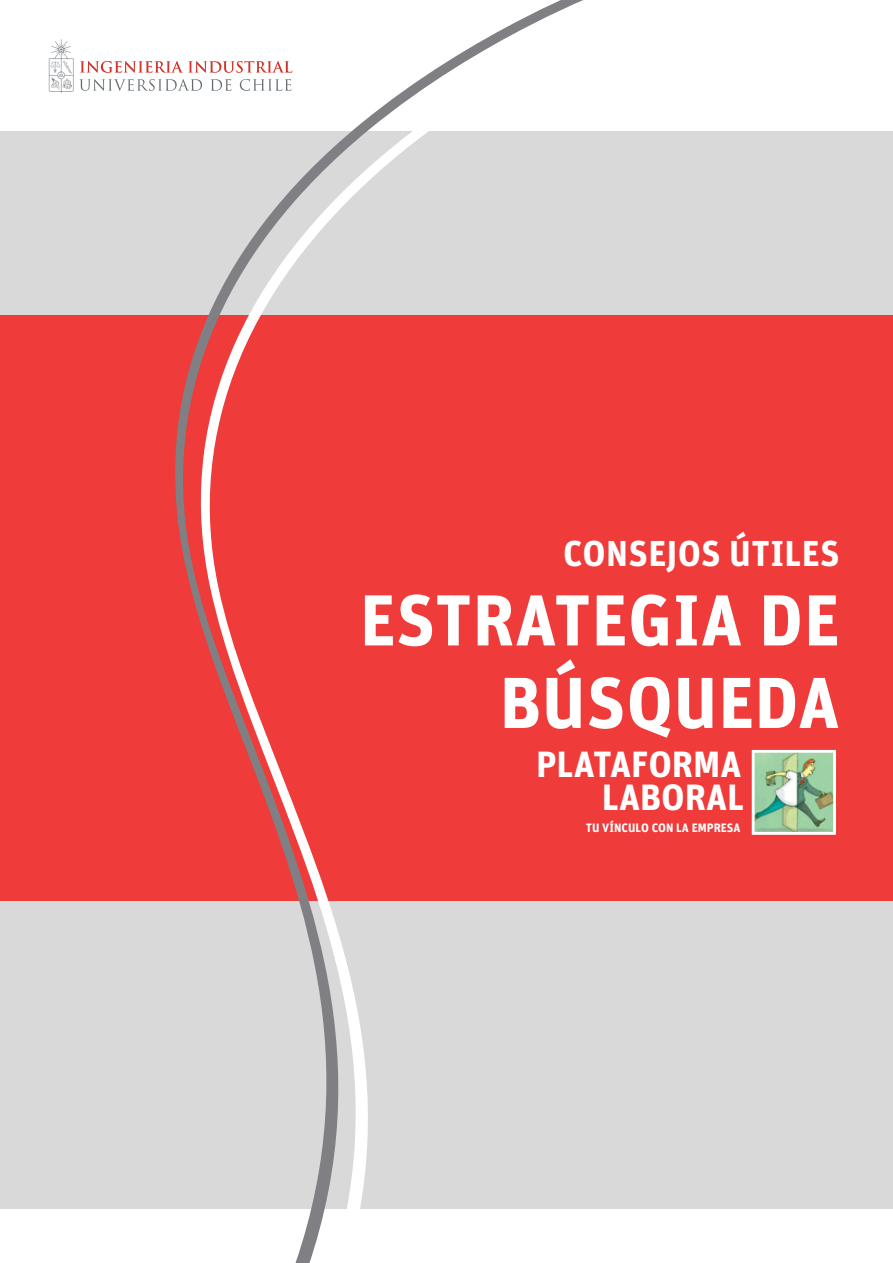
<style>
.page{position:relative;width:893px;height:1263px;background:#fff}
.page>*{position:absolute;margin:0;border:0;box-sizing:border-box;transform-origin:0 0}
.t1{font:700 72px/82.5px "Unit OT";letter-spacing:.01em;color:#fff;text-align:right}
.t2{font:700 36.6px/32.8px "Unit OT";color:#fff;text-align:right}
.t3{font:700 36px "Unit OT";color:#fff}
.t4{font:700 12.15px "Unit OT";color:#fff}
</style>
<div class="page">
<div style="left:0;top:145px;width:893px;height:756px;background:#ef3b39"></div>
<div style="left:0;top:901px;width:893px;height:308px;background:#d9d9da"></div>
<div style="left:0;top:131px;width:893px;height:184px;background:#d9d9da"></div>
<svg style="left:79px;top:79px;width:71px;height:12px"></svg>
<svg style="left:80px;top:61px;width:70px;height:12px"></svg>
<svg style="left:49px;top:39px;width:24px;height:54px"></svg>
<img style="left:756px;top:754px;width:76px;height:77px">
<div style="left:752px;top:750px;width:84px;height:85px;border:3px solid #fff"></div>
<svg style="left:150px;top:0;width:433px;height:1263px"></svg>
<h3 class="t3" style="left:563px;top:524px;width:41px">CONSE</h3>
<h3 class="t3" style="left:667px;top:524px;width:82px">JOS ÚTILES</h3>
<h1 class="t1" style="left:360px;top:571px;width:481px">ESTRATEGIA DE<br>BÚSQUEDA</h1>
<h2 class="t2" style="left:536px;top:744px;width:210px">PLATAFORMA<br>LABORAL</h2>
<p class="t4" style="left:586px;top:818px;width:156px">TU VÍNCULO CON LA EMPRESA</p>
</div>
